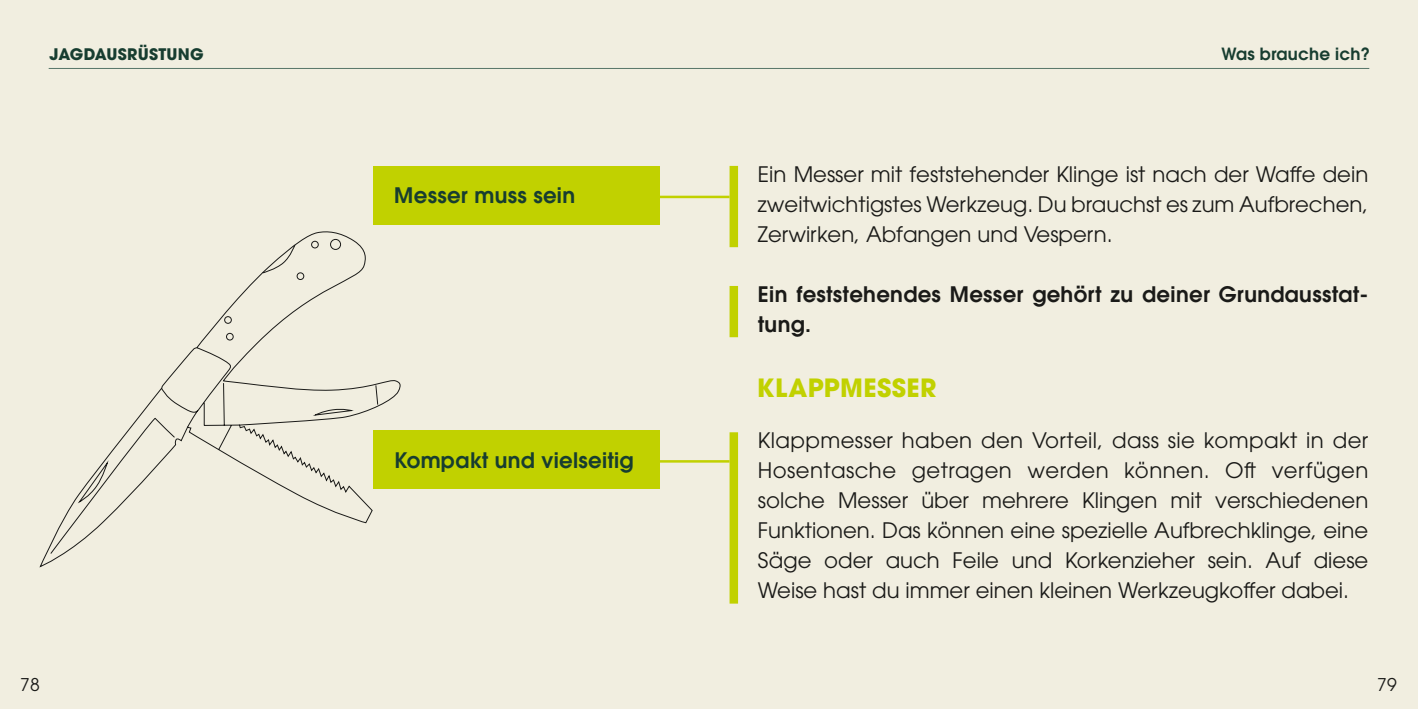
<style>
.page{position:relative;width:1418px;height:709px;background:#fff}
.page>*{position:absolute;margin:0;border:0;box-sizing:border-box;transform-origin:0 0}
.Unterkapitel_Headlin{font:700 25px "ITC Avant Gardefor FRA";letter-spacing:.015em;color:#c1d100}
.Fließtext_mit_Absatz{font:21.25px/30px "ITC Avant Gardefor FRA";color:#1a1a18;text-align:justify}
.Fließtext_mit_Absatz-2{font:600 21.25px/30px "ITC Avant Gardefor FRA";letter-spacing:.015em;color:#1a1a18}
.Textaushänger{font:600 21.25px "ITC Avant Gardefor FRA";letter-spacing:.015em;color:#173d30}
.t1{font:17.5px "ITC Avant Gardefor FRA";color:#1a1a18}
.t2{font:600 16.75px "ITC Avant Gardefor FRA";letter-spacing:.015em;color:#173d30}
.t3{font:700 15.75px "ITC Avant Gardefor FRA";letter-spacing:.015em;color:#173d30}
</style>
<div class="page">
<div style="left:0;top:0;width:1417px;height:709px;background:#f1eee0"></div>
<hr style="left:49px;top:68px;width:1320px;height:1px;background:#577568">
<div style="left:373px;top:166px;width:286px;height:59px;background:#c1d100"></div>
<div style="left:373px;top:430px;width:286px;height:59px;background:#c1d100"></div>
<hr style="left:657px;top:196px;width:72px;height:2px;background:#c1d100">
<hr style="left:657px;top:460px;width:72px;height:2px;background:#c1d100">
<div style="left:729px;top:166px;width:9px;height:81px;background:#c1d100"></div>
<div style="left:729px;top:286px;width:9px;height:51px;background:#c1d100"></div>
<div style="left:729px;top:432px;width:9px;height:171px;background:#c1d100"></div>
<svg style="left:40px;top:231px;width:361px;height:336px"></svg>
<p class="t3" style="left:50px;top:44px;width:156px">JAGDAUSRÜSTUNG</p>
<p class="t2" style="left:1221px;top:43px;width:150px">Was brauche ich?</p>
<p class="Textaushänger" style="left:394px;top:181px;width:182px">Messer muss sein</p>
<p class="Textaushänger" style="left:394px;top:446px;width:241px">Kompakt und vielseitig</p>
<p class="Fließtext_mit_Absatz" style="left:758px;top:159px;width:612px">Ein Messer mit feststehender Klinge ist nach der Waffe dein zweitwichtigstes Werkzeug. Du brauchst es zum Aufbrechen, Zerwirken, Abfangen und Vespern.</p>
<p class="Fließtext_mit_Absatz-2" style="left:758px;top:278px;width:612px">Ein feststehendes Messer gehört zu deiner Grundausstat&shy;tung.</p>
<p class="Unterkapitel_Headlin" style="left:757px;top:371px;width:181px">KLAPPMESSER</p>
<p class="Fließtext_mit_Absatz" style="left:758px;top:425px;width:612px">Klappmesser haben den Vorteil, dass sie kompakt in der Hosentasche getragen werden können. Oft verfügen solche Messer über mehrere Klingen mit verschiedenen Funktionen. Das können eine spezielle Aufbrechklinge, eine Säge oder auch Feile und Korkenzieher sein. Auf diese Weise hast du immer einen kleinen Werkzeugkoffer dabei.</p>
<p class="t1" style="left:20px;top:673px;width:21px">78</p>
<p class="t1" style="left:1377px;top:673px;width:21px">79</p>
</div>
